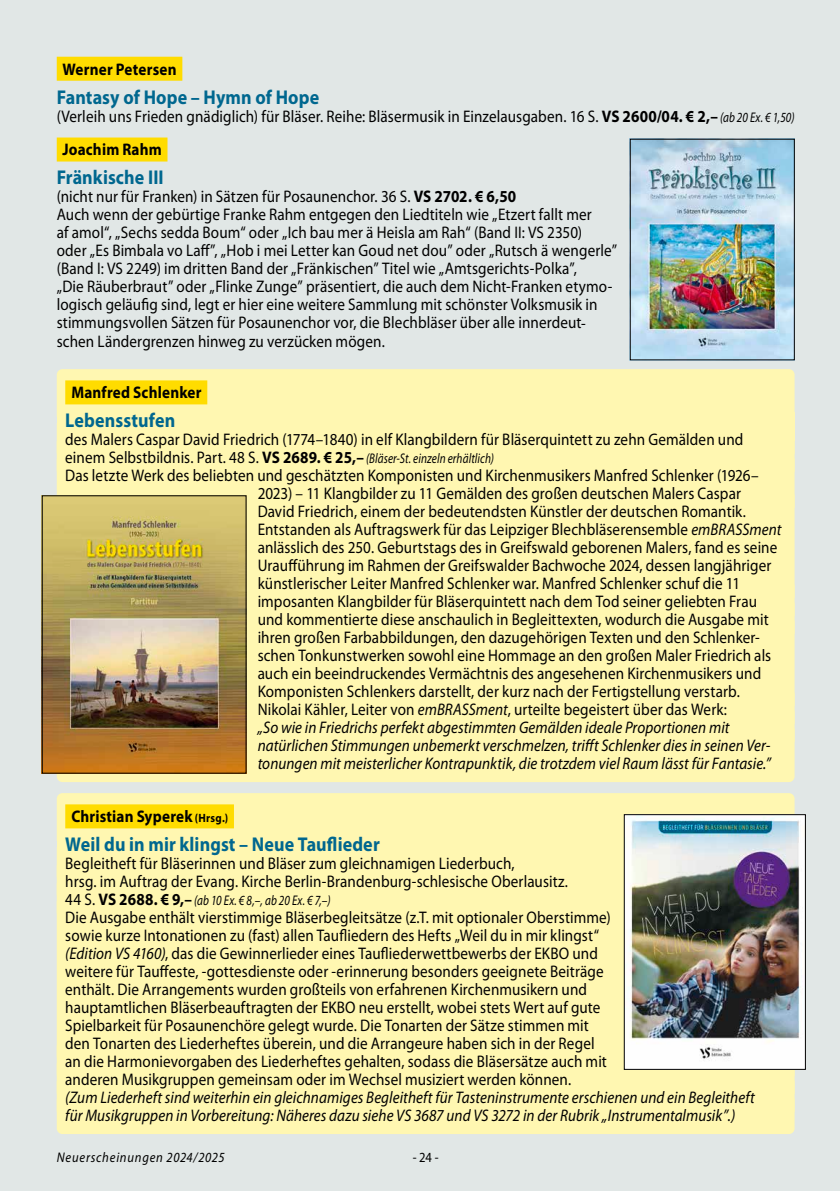
<style>
.page{position:relative;width:840px;height:1191px;background:#fff}
.page>*{position:absolute;margin:0;border:0;box-sizing:border-box;transform-origin:0 0}
.t1{font:700 20px "Myriad Pro";letter-spacing:.005em;color:#00678f;scale:.9 1}
.t2{font:16.8px/18px "Myriad Pro";letter-spacing:.01em;color:#000;scale:.9 1}
.t3{font:italic 16.8px/18px "Myriad Pro";letter-spacing:.005em;color:#000;scale:.9 1}
.t4{font:700 16.8px "Myriad Pro";letter-spacing:.01em;color:#000;scale:.9 1}
.t5{font:italic 14px "Myriad Pro";letter-spacing:.015em;color:#000;scale:.8 1}
.t6{font:italic 14px "Myriad Pro";letter-spacing:.06em;color:#000;scale:.9 1}
.t7{font:14px "Myriad Pro";color:#000;scale:.9 1}
.s1{font-weight:700}
.s2{font-style:italic;font-size:14px}
.s3{font-style:normal;font-size:16.8px}
.s4{font-weight:700;font-style:normal;font-size:16.8px}
.s5{font-style:italic}
.s6{font-size:12px}
</style>
<div class="page">
<div style="left:0;top:0;width:839px;height:1191px;background:#e1e7e6"></div>
<div style="left:57px;top:793px;width:737px;height:43px;background:#fff7b1"></div>
<div style="left:65px;top:804px;width:169px;height:24px;background:#ffdc00"></div>
<div style="left:57px;top:836px;width:737px;height:28px;background:#fff7b1"></div>
<div style="left:57px;top:860px;width:737px;height:40px;background:#fff7b1;border-radius:6px"></div>
<div style="left:57px;top:878px;width:737px;height:40px;background:#fff7b1;border-radius:6px"></div>
<div style="left:57px;top:896px;width:737px;height:166px;background:#fff7b1;border-radius:6px"></div>
<div style="left:57px;top:1040px;width:737px;height:40px;background:#fff7b1;border-radius:6px"></div>
<div style="left:57px;top:1058px;width:737px;height:40px;background:#fff7b1;border-radius:6px"></div>
<div style="left:57px;top:1076px;width:737px;height:40px;background:#fff7b1;border-radius:6px"></div>
<div style="left:57px;top:1094px;width:737px;height:40px;background:#fff7b1;border-radius:6px"></div>
<img style="left:625px;top:816px;width:178px;height:251px">
<div style="left:623px;top:814px;width:182px;height:255px;border:1px solid #000"></div>
<div style="left:57px;top:369px;width:737px;height:43px;background:#fff7b1"></div>
<div style="left:65px;top:380px;width:142px;height:24px;background:#ffdc00"></div>
<div style="left:57px;top:412px;width:737px;height:29px;background:#fff7b1"></div>
<div style="left:57px;top:436px;width:737px;height:40px;background:#fff7b1;border-radius:6px"></div>
<div style="left:57px;top:454px;width:737px;height:58px;background:#fff7b1;border-radius:6px"></div>
<div style="left:57px;top:490px;width:737px;height:112px;background:#fff7b1;border-radius:6px"></div>
<div style="left:57px;top:598px;width:737px;height:40px;background:#fff7b1;border-radius:6px"></div>
<div style="left:57px;top:616px;width:737px;height:94px;background:#fff7b1;border-radius:6px"></div>
<div style="left:57px;top:706px;width:737px;height:40px;background:#fff7b1;border-radius:6px"></div>
<div style="left:57px;top:724px;width:737px;height:58px;background:#fff7b1;border-radius:6px"></div>
<img style="left:44px;top:497px;width:200px;height:274px">
<div style="left:57px;top:137px;width:110px;height:24px;background:#ffdc00"></div>
<img style="left:631px;top:141px;width:161px;height:217px">
<div style="left:57px;top:57px;width:125px;height:24px;background:#ffdc00"></div>
<p class="t4" style="left:62px;top:58px;width:128px">Werner Petersen</p>
<p class="t1" style="left:57px;top:84px;width:293px">Fantasy of Hope – Hymn of Hope</p>
<p class="t2" style="left:57px;top:107px;width:820px">(Verleih uns Frieden gnädiglich) für Bläser. Reihe: Bläsermusik in Einzelausgaben. 16 S. <span class="s1">VS 2600/04. € 2,–</span> <span class="s2">(ab 20 Ex. € 1,50)</span></p>
<p class="t4" style="left:62px;top:139px;width:112px">Joachim Rahm</p>
<p class="t1" style="left:57px;top:165px;width:120px">Fränkische III</p>
<p class="t2" style="left:57px;top:187px;width:624px">(nicht nur für Franken) in Sätzen für Posaunenchor. 36 S. <span class="s1">VS 2702. € 6,50<br></span>Auch wenn der gebürtige Franke Rahm entgegen den Liedtiteln wie „Etzert fallt mer<br>af amol“, „Sechs sedda Boum“ oder „Ich bau mer ä Heisla am Rah“ (Band II: VS 2350)<br>oder „Es Bimbala vo Laff”, „Hob i mei Letter kan Goud net dou” oder „Rutsch ä wengerle” (Band I: VS 2249) im dritten Band der „Fränkischen” Titel wie „Amtsgerichts-Polka”,<br>„Die Räuberbraut” oder „Flinke Zunge” präsentiert, die auch dem Nicht-Franken etymo&shy;logisch geläufig sind, legt er hier eine weitere Sammlung mit schönster Volksmusik in stimmungsvollen Sätzen für Posaunenchor vor, die Blechbläser über alle innerdeut&shy;schen Ländergrenzen hinweg zu verzücken mögen.</p>
<p class="t4" style="left:71px;top:382px;width:146px">Manfred Schlenker</p>
<p class="t1" style="left:65px;top:407px;width:124px">Lebensstufen</p>
<p class="t2" style="left:65px;top:430px;width:754px">des Malers Caspar David Friedrich (1774–1840) in elf Klangbildern für Bläserquintett zu zehn Gemälden und</p>
<p class="t5" style="left:65px;top:450px;width:537px"><span class="s3">einem Selbstbildnis. Part. 48 S.</span> <span class="s4">VS 2689. € 25,–</span> (Bläser-St. einzeln erhältlich)</p>
<p class="t2" style="left:257px;top:466px;width:583px;text-indent:-192px">Das letzte Werk des beliebten und geschätzten Komponisten und Kirchenmusikers Manfred Schlenker (1926– 2023) – 11 Klangbilder zu 11 Gemälden des großen deutschen Malers Caspar David Friedrich, einem der bedeutendsten Künstler der deutschen Romantik.<br>Entstanden als Auftragswerk für das Leipziger Blechbläserensemble <span class="s5">emBRASSment </span>anlässlich des 250. Geburtstags des in Greifswald geborenen Malers, fand es seine Uraufführung im Rahmen der Greifswalder Bachwoche 2024, dessen langjähriger künstlerischer Leiter Manfred Schlenker war. Manfred Schlenker schuf die 11 imposanten Klangbilder für Bläserquintett nach dem Tod seiner geliebten Frau und kommentierte diese anschaulich in Begleittexten, wodurch die Ausgabe mit ihren großen Farbabbildungen, den dazugehörigen Texten und den Schlenker&shy;schen Tonkunstwerken sowohl eine Hommage an den großen Maler Friedrich als auch ein beeindruckendes Vermächtnis des angesehenen Kirchenmusikers und Komponisten Schlenkers darstellt, der kurz nach der Fertigstellung verstarb.<br>Nikolai Kähler, Leiter von <span class="s5">emBRASSment</span>, urteilte begeistert über das Werk:<br><span class="s5">„So wie in Friedrichs perfekt abgestimmten Gemälden ideale Proportionen mit natürlichen Stimmungen unbemerkt verschmelzen, trifft Schlenker dies in seinen Ver&shy;tonungen mit meisterlicher Kontrapunktik, die trotzdem viel Raum lässt für Fantasie.”</span></p>
<p class="t4" style="left:71px;top:805px;width:176px">Christian Syperek <span class="s6">(Hrsg.)</span></p>
<p class="t1" style="left:65px;top:831px;width:351px">Weil du in mir klingst – Neue Tauflieder</p>
<p class="t2" style="left:65px;top:854px;width:560px">Begleitheft für Bläserinnen und Bläser zum gleichnamigen Liederbuch,<br>hrsg. im Auftrag der Evang. Kirche Berlin-Brandenburg-schlesische Oberlausitz.</p>
<p class="t5" style="left:65px;top:892px;width:333px"><span class="s3">44 S.</span> <span class="s4">VS 2688. € 9,–</span> (ab 10 Ex. € 8,–, ab 20 Ex. € 7,–)</p>
<p class="t2" style="left:65px;top:908px;width:607px">Die Ausgabe enthält vierstimmige Bläserbegleitsätze (z.T. mit optionaler Oberstimme) sowie kurze Intonationen zu (fast) allen Taufliedern des Hefts „Weil du in mir klingst“ <span class="s5">(Edition VS 4160)</span>, das die Gewinnerlieder eines Taufliederwettbewerbs der EKBO und weitere für Tauffeste, -gottesdienste oder -erinnerung besonders geeignete Beiträge enthält. Die Arrangements wurden großteils von erfahrenen Kirchenmusikern und hauptamtlichen Bläserbeauftragten der EKBO neu erstellt, wobei stets Wert auf gute Spielbarkeit für Posaunenchöre gelegt wurde. Die Tonarten der Sätze stimmen mit den Tonarten des Liederheftes überein, und die Arrangeure haben sich in der Regel an die Harmonievorgaben des Liederheftes gehalten, sodass die Bläsersätze auch mit anderen Musikgruppen gemeinsam oder im Wechsel musiziert werden können.</p>
<p class="t3" style="left:65px;top:1088px;width:767px">(Zum Liederheft sind weiterhin ein gleichnamiges Begleitheft für Tasteninstrumente erschienen und ein Begleitheft für Musikgruppen in Vorbereitung: Näheres dazu siehe VS 3687 und VS 3272 in der Rubrik „Instrumentalmusik”.)</p>
<p class="t6" style="left:57px;top:1148px;width:188px">Neuerscheinungen 2024/2025</p>
<p class="t7" style="left:412px;top:1148px;width:30px">- 24 -</p>
</div>
